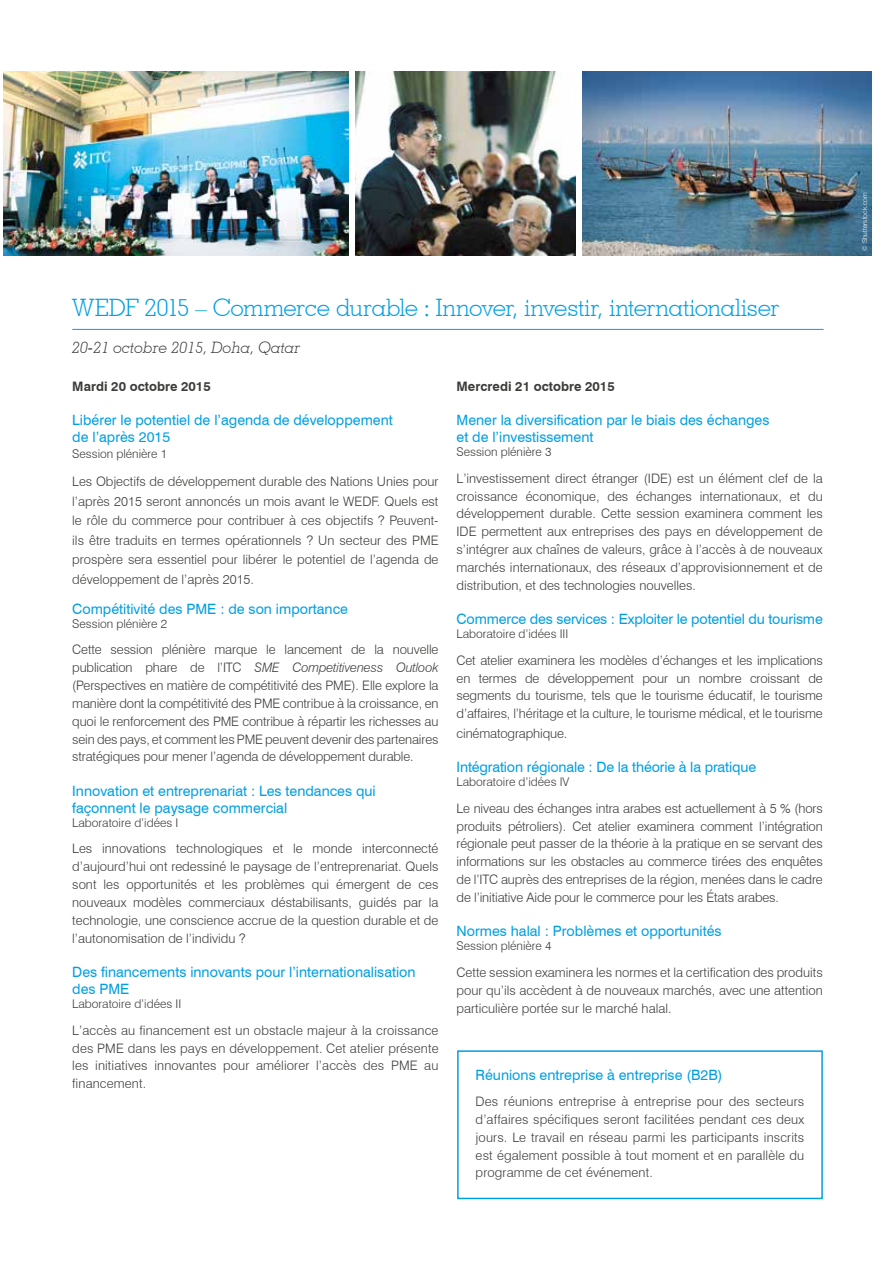
<style>
.page{position:relative;width:893px;height:1263px;background:#fff}
.page>*{position:absolute;margin:0;border:0;box-sizing:border-box;transform-origin:0 0}
.t1{font:300 24px "Geometric Slab 703 BT";letter-spacing:-.02em;color:#009fe3}
.t2{font:italic 300 15.75px "Geometric Slab 703 BT";color:#3c3c3b}
.t3{font:14.25px/17.1px "Swiss 721 BT";color:#009fe3}
.t4{font:300 13.05px/17.9px "Swiss 721 BT";color:#3c3c3b;text-align:justify}
.t5{font:700 13.05px "Swiss 721 BT";color:#3c3c3b}
.t6{font:300 12px "Swiss 721 BT";color:#3c3c3b}
.t7{font:300 6.75px "Swiss 721 BT";color:#fff}
.s1{font-style:italic}
</style>
<div class="page">
<div style="left:457px;top:1050px;width:366px;height:149px;border:2px solid #009fe3"></div>
<hr style="left:72px;top:329px;width:751px;height:1px;background:#009fe3">
<img style="left:4px;top:72px;width:345px;height:183px">
<img style="left:583px;top:72px;width:289px;height:183px">
<img style="left:356px;top:72px;width:219px;height:183px">
<h1 class="t1" style="left:72px;top:293px;width:709px">WEDF 2015 – Commerce durable : Innover, investir, internationaliser</h1>
<p class="t2" style="left:72px;top:337px;width:230px">20-21 octobre 2015, Doha, Qatar</p>
<p class="t5" style="left:72px;top:378px;width:140px">Mardi 20 octobre 2015</p>
<p class="t3" style="left:72px;top:411px;width:322px">Libérer le potentiel de l’agenda de développement de l’après 2015</p>
<p class="t6" style="left:72px;top:447px;width:96px">Session plénière 1</p>
<p class="t4" style="left:72px;top:472px;width:368px;line-height:19.5px">Les Objectifs de développement durable des Nations Unies pour l’après 2015 seront annoncés un mois avant le WEDF. Quels est le rôle du commerce pour contribuer à ces objectifs ? Peuvent&shy;ils être traduits en termes opérationnels ? Un secteur des PME prospère sera essentiel pour libérer le potentiel de l’agenda de développement de l’après 2015.</p>
<p class="t3" style="left:72px;top:600px;width:277px">Compétitivité des PME : de son importance</p>
<p class="t6" style="left:72px;top:616px;width:96px">Session plénière 2</p>
<p class="t4" style="left:72px;top:641px;width:368px">Cette session plénière marque le lancement de la nouvelle publication phare de l’ITC <span class="s1">SME Competitiveness Outlook </span>(Perspectives en matière de compétitivité des PME). Elle explore la manière dont la compétitivité des PME contribue à la croissance, en quoi le renforcement des PME contribue à répartir les richesses au sein des pays, et comment les PME peuvent devenir des partenaires stratégiques pour mener l’agenda de développement durable.</p>
<p class="t3" style="left:72px;top:782px;width:305px">Innovation et entreprenariat : Les tendances qui façonnent le paysage commercial</p>
<p class="t6" style="left:72px;top:815px;width:108px">Laboratoire d’idées I</p>
<p class="t4" style="left:72px;top:840px;width:368px">Les innovations technologiques et le monde interconnecté d’aujourd’hui ont redessiné le paysage de l’entreprenariat. Quels sont les opportunités et les problèmes qui émergent de ces nouveaux modèles commerciaux déstabilisants, guidés par la technologie, une conscience accrue de la question durable et de l’autonomisation de l’individu ?</p>
<p class="t3" style="left:72px;top:963px;width:345px">Des financements innovants pour l’internationalisation des PME</p>
<p class="t6" style="left:72px;top:997px;width:110px">Laboratoire d’idées II</p>
<p class="t4" style="left:72px;top:1021px;width:368px">L’accès au financement est un obstacle majeur à la croissance des PME dans les pays en développement. Cet atelier présente les initiatives innovantes pour améliorer l’accès des PME au financement.</p>
<p class="t5" style="left:457px;top:378px;width:160px">Mercredi 21 octobre 2015</p>
<p class="t3" style="left:457px;top:411px;width:314px">Mener la diversification par le biais des échanges et de l’investissement</p>
<p class="t6" style="left:457px;top:445px;width:96px">Session plénière 3</p>
<p class="t4" style="left:457px;top:469px;width:368px">L’investissement direct étranger (IDE) est un élément clef de la croissance économique, des échanges internationaux, et du développement durable. Cette session examinera comment les IDE permettent aux entreprises des pays en développement de s’intégrer aux chaînes de valeurs, grâce à l’accès à de nouveaux marchés internationaux, des réseaux d’approvisionnement et de distribution, et des technologies nouvelles.</p>
<p class="t3" style="left:457px;top:610px;width:368px">Commerce des services : Exploiter le potentiel du tourisme</p>
<p class="t6" style="left:457px;top:627px;width:113px">Laboratoire d’idées III</p>
<p class="t4" style="left:457px;top:651px;width:368px">Cet atelier examinera les modèles d’échanges et les implications en termes de développement pour un nombre croissant de segments du tourisme, tels que le tourisme éducatif, le tourisme d’affaires, l’héritage et la culture, le tourisme médical, et le tourisme</p>
<p class="t4" style="left:457px;top:724px;width:112px">cinématographique.</p>
<p class="t3" style="left:457px;top:758px;width:301px">Intégration régionale : De la théorie à la pratique</p>
<p class="t6" style="left:457px;top:775px;width:114px">Laboratoire d’idées IV</p>
<p class="t4" style="left:457px;top:799px;width:368px">Le niveau des échanges intra arabes est actuellement à 5 % (hors produits pétroliers). Cet atelier examinera comment l’intégration régionale peut passer de la théorie à la pratique en se servant des informations sur les obstacles au commerce tirées des enquêtes de l’ITC auprès des entreprises de la région, menées dans le cadre de l’initiative Aide pour le commerce pour les États arabes.</p>
<p class="t3" style="left:457px;top:922px;width:266px">Normes halal : Problèmes et opportunités</p>
<p class="t6" style="left:457px;top:939px;width:96px">Session plénière 4</p>
<p class="t4" style="left:457px;top:963px;width:368px">Cette session examinera les normes et la certification des produits pour qu’ils accèdent à de nouveaux marchés, avec une attention particulière portée sur le marché halal.</p>
<p class="t3" style="left:476px;top:1066px;width:249px">Réunions entreprise à entreprise (B2B)</p>
<p class="t4" style="left:476px;top:1092px;width:330px">Des réunions entreprise à entreprise pour des secteurs d’affaires spécifiques seront facilitées pendant ces deux jours. Le travail en réseau parmi les participants inscrits est également possible à tout moment et en parallèle du programme de cet événement.</p>
<p class="t7" style="left:861px;top:251px;width:60px;rotate:-90deg">© Shutterstock.com</p>
</div>
